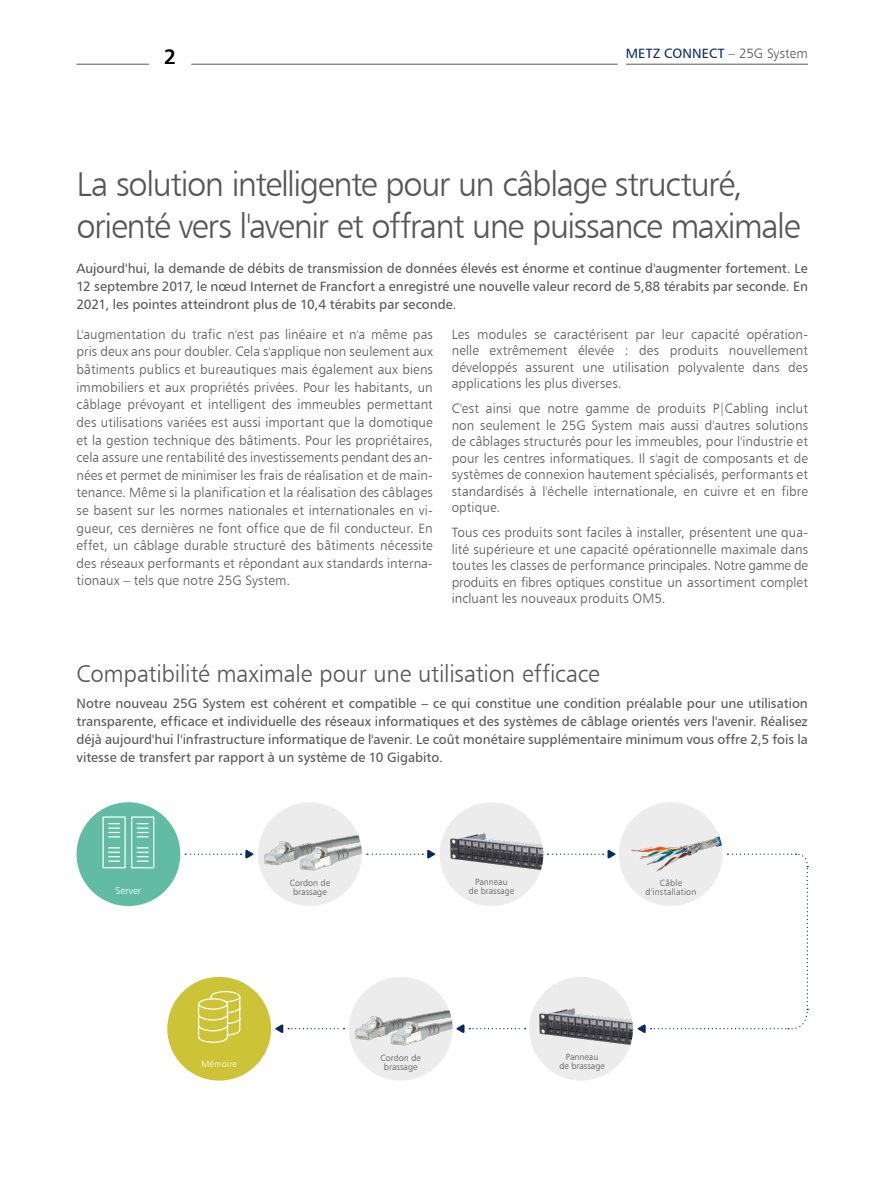
<style>
.page{position:relative;width:893px;height:1187px;background:#fff}
.page>*{position:absolute;margin:0;border:0;box-sizing:border-box;transform-origin:0 0}
.t1{font:34.5px/41.4px "Humanist 777 BT Light B";letter-spacing:-.04em;color:#565656}
.t2{font:24px "Humanist 777 BT Light B";letter-spacing:-.01em;color:#565656}
.t3{font:21px "Humanist 777 BT Bold B";color:#000}
.t4{font:13.5px/17.5px "Humanist 777 BT Light B";letter-spacing:.005em;color:#565656;text-align:justify}
.t5{font:13.5px/18px "Humanist 777 BT Roman B";letter-spacing:-.005em;color:#565656;text-align:justify}
.t6{font:13.5px "Humanist 777 BT Roman B";letter-spacing:.01em;color:#072a63}
.t7{font:10.05px "Humanist 777 BT Light B";color:#fff}
.t8{font:9px/9px "Humanist 777 BT Light B";color:#565656;text-align:center}
.t9{font:9px/9px "Humanist 777 BT Light B";letter-spacing:.02em;color:#565656;text-align:center}
.t10{font:9px "Humanist 777 BT Light B";letter-spacing:.025em;color:#fff}
.s1{font-family:"Humanist 777 BT Light B";color:#565656}
</style>
<div class="page">
<hr style="left:77px;top:64px;width:72px;height:1px;background:#565656">
<hr style="left:626px;top:64px;width:182px;height:1px;background:#565656">
<hr style="left:191px;top:64px;width:426px;height:1px;background:#565656">
<img style="left:349px;top:977px;width:104px;height:99px">
<img style="left:258px;top:802px;width:104px;height:100px">
<img style="left:623px;top:802px;width:99px;height:92px">
<img style="left:443px;top:802px;width:100px;height:104px">
<div style="left:77px;top:802px;width:103px;height:104px;background:#62bca4;border-radius:50%"></div>
<svg style="left:102px;top:816px;width:53px;height:52px"></svg>
<img style="left:533px;top:977px;width:100px;height:103px">
<div style="left:167px;top:976px;width:104px;height:104px;background:#ccc436;border-radius:50%"></div>
<svg style="left:198px;top:991px;width:43px;height:52px"></svg>
<svg style="left:185px;top:849px;width:68px;height:9px"></svg>
<svg style="left:367px;top:850px;width:68px;height:8px"></svg>
<svg style="left:547px;top:850px;width:68px;height:8px"></svg>
<svg style="left:456px;top:1024px;width:70px;height:8px"></svg>
<svg style="left:275px;top:1024px;width:69px;height:8px"></svg>
<svg style="left:638px;top:852px;width:170px;height:180px"></svg>
<h3 class="t3" style="left:164px;top:43px;width:14px">2</h3>
<p class="t6" style="left:626px;top:45px;width:184px">METZ CONNECT <span class="s1">– 25G System</span></p>
<h1 class="t1" style="left:77px;top:163px;width:725px">La solution intelligente pour un câblage structuré, orienté vers l'avenir et offrant une puissance maximale</h1>
<p class="t5" style="left:77px;top:259px;width:733px">Aujourd'hui, la demande de débits de transmission de données élevés est énorme et continue d'augmenter fortement. Le 12 septembre 2017, le nœud Internet de Francfort a enregistré une nouvelle valeur record de 5,88 térabits par seconde. En 2021, les pointes atteindront plus de 10,4 térabits par seconde.</p>
<p class="t4" style="left:452px;top:326px;width:358px;line-height:16.5px">Les modules se caractérisent par leur capacité opération&shy;nelle extrêmement élevée : des produits nouvellement développés assurent une utilisation polyvalente dans des applications les plus diverses.</p>
<p class="t4" style="left:452px;top:400px;width:358px;line-height:16.5px">C'est ainsi que notre gamme de produits P|Cabling inclut non seulement le 25G System mais aussi d'autres solutions de câblages structurés pour les immeubles, pour l'industrie et pour les centres informatiques. Il s'agit de composants et de systèmes de connexion hautement spécialisés, performants et standardisés à l'échelle internationale, en cuivre et en fibre optique.</p>
<p class="t4" style="left:452px;top:524px;width:358px;line-height:16.5px">Tous ces produits sont faciles à installer, présentent une qua&shy;lité supérieure et une capacité opérationnelle maximale dans toutes les classes de performance principales. Notre gamme de produits en fibres optiques constitue un assortiment complet incluant les nouveaux produits OM5.</p>
<p class="t4" style="left:77px;top:325px;width:358px">L'augmentation du trafic n'est pas linéaire et n'a même pas pris deux ans pour doubler. Cela s'applique non seulement aux bâtiments publics et bureautiques mais également aux biens immobiliers et aux propriétés privées. Pour les habitants, un câblage prévoyant et intelligent des immeubles permettant des utilisations variées est aussi important que la domotique et la gestion technique des bâtiments. Pour les propriétaires, cela assure une rentabilité des investissements pendant des an&shy;nées et permet de minimiser les frais de réalisation et de main&shy;tenance. Même si la planification et la réalisation des câblages se basent sur les normes nationales et internationales en vi&shy;gueur, ces dernières ne font office que de fil conducteur. En effet, un câblage durable structuré des bâtiments nécessite des réseaux performants et répondant aux standards interna&shy;tionaux – tels que notre 25G System.</p>
<h2 class="t2" style="left:77px;top:658px;width:525px">Compatibilité maximale pour une utilisation efficace</h2>
<p class="t5" style="left:77px;top:694px;width:733px">Notre nouveau 25G System est cohérent et compatible – ce qui constitue une condition préalable pour une utilisation transparente, efficace et individuelle des réseaux informatiques et des systèmes de câblage orientés vers l'avenir. Réalisez déjà aujourd'hui l'infrastructure informatique de l'avenir. Le coût monétaire supplémentaire minimum vous offre 2,5 fois la vitesse de transfert par rapport à un système de 10 Gigabito.</p>
<p class="t8" style="left:290px;top:878px;width:42px">Cordon de brassage</p>
<p class="t8" style="left:475px;top:877px;width:34px">Panneau</p>
<p class="t7" style="left:116px;top:883px;width:27px">Server</p>
<p class="t8" style="left:469px;top:886px;width:47px">de brassage</p>
<p class="t9" style="left:646px;top:878px;width:52px">Câble d'installation</p>
<p class="t8" style="left:381px;top:1053px;width:42px">Cordon de brassage</p>
<p class="t8" style="left:566px;top:1052px;width:34px">Panneau</p>
<p class="t10" style="left:201px;top:1058px;width:37px">Mémoire</p>
<p class="t8" style="left:559px;top:1061px;width:47px">de brassage</p>
</div>
